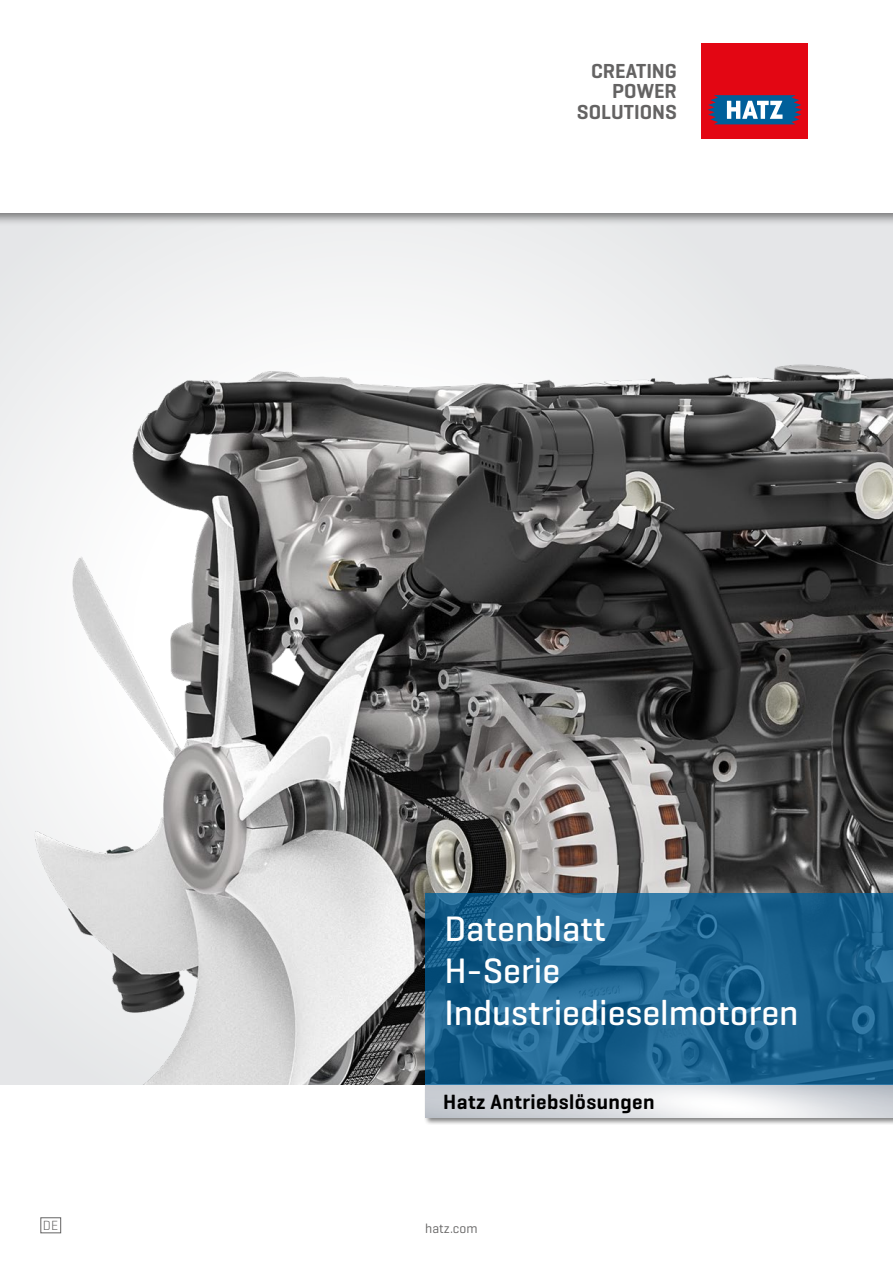
<style>
.page{position:relative;width:893px;height:1263px;background:#fff}
.page>*{position:absolute;margin:0;border:0;box-sizing:border-box;transform-origin:0 0}
.t1{font:500 36px/42px "Geogrotesque";color:#fff}
.t2{font:600 21px "Geogrotesque";letter-spacing:.02em;color:#000}
.t3{font:600 20.7px/20.7px "Geogrotesque";color:#646363;text-align:right}
.t4{font:13.5px "Geogrotesque";color:#646363}
.t5{font:300 13.5px "Geogrotesque";color:#646363}
</style>
<div class="page">
<div style="left:0;top:192px;width:893px;height:892px;background:#ecedee"></div>
<div style="left:0;top:0;width:893px;height:226px;background:#000;opacity:.5"></div>
<div style="left:0;top:0;width:893px;height:213px;background:#fff"></div>
<img style="left:22px;top:297px;width:871px;height:787px">
<div style="left:424px;top:1083px;width:469px;height:42px;background:#000;opacity:.5"></div>
<img style="left:425px;top:1084px;width:468px;height:33px">
<svg style="left:425px;top:893px;width:468px;height:191px;background:#1b628e"></svg>
<div style="left:702px;top:43px;width:106px;height:96px;background:#e30613"></div>
<svg style="left:707px;top:95px;width:95px;height:29px;background:#52759e"></svg>
<div style="left:40px;top:1217px;width:21px;height:16px;border:1px solid #646363"></div>
<p class="t5" style="left:43px;top:1217px;width:17px">DE</p>
<p class="t3" style="left:577px;top:60px;width:102px">CREATING<br>POWER<br>SOLUTIONS</p>
<p class="t1" style="left:444px;top:907px;width:356px">Datenblatt<br>H-Serie<br>Industriedieselmotoren</p>
<p class="t2" style="left:443px;top:1089px;width:213px">Hatz Antriebslösungen</p>
<p class="t4" style="left:425px;top:1220px;width:54px">hatz.com</p>
</div>
